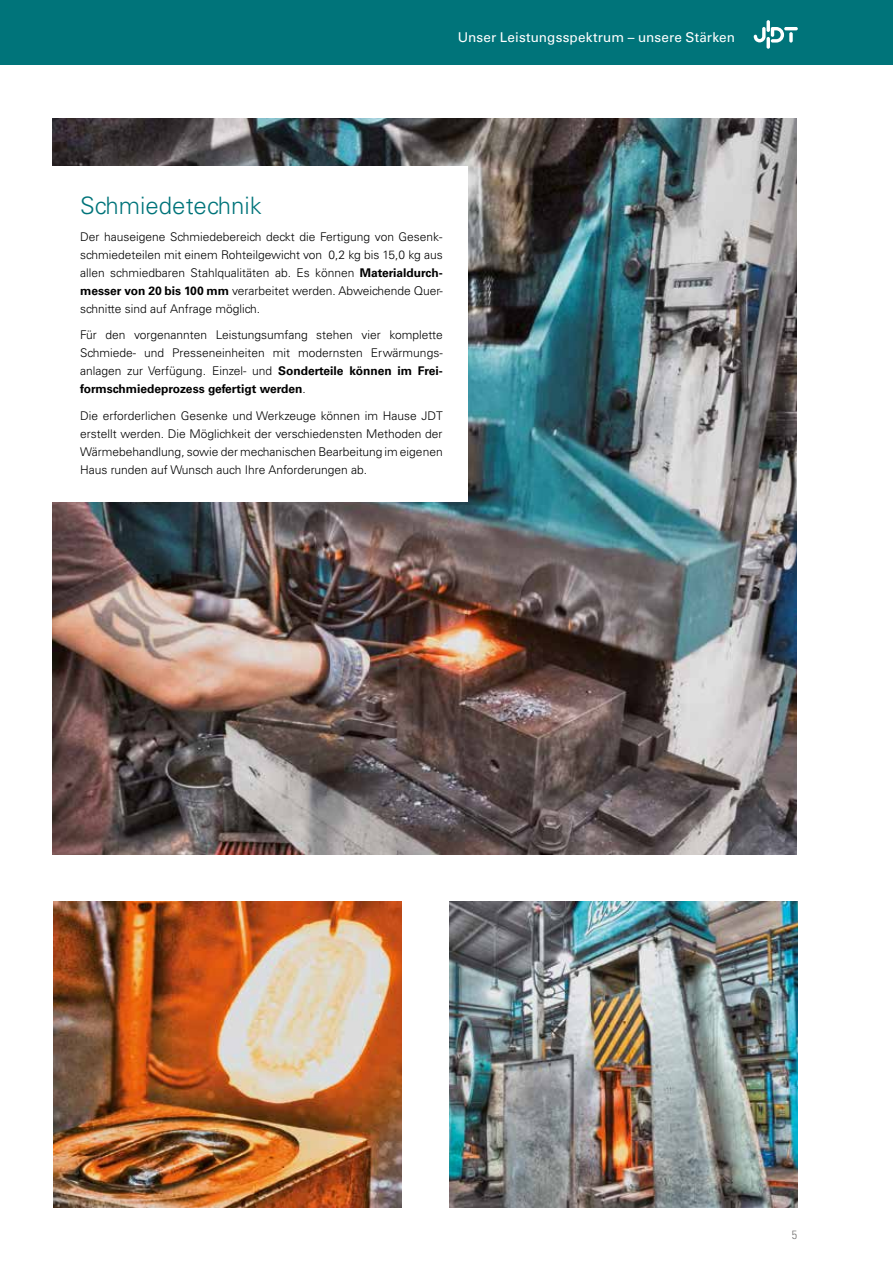
<style>
.page{position:relative;width:893px;height:1263px;background:#fff}
.page>*{position:absolute;margin:0;border:0;box-sizing:border-box;transform-origin:0 0}
.t1{font:300 24px "Univers LT Std";color:#00747a}
.t2{font:13.5px "Univers LT Std";letter-spacing:.01em;color:#fff}
.t3{font:300 12px/18px "Univers LT Std";color:#000;text-align:justify}
.t4{font:300 condensed 12px "Univers LT Std";color:#757473}
.s1{font-weight:700}
</style>
<div class="page">
<div style="left:0;top:0;width:893px;height:65px;background:#00747a"></div>
<svg style="left:754px;top:27px;width:30px;height:16px"></svg>
<svg style="left:766px;top:20px;width:4px;height:12px"></svg>
<svg style="left:766px;top:37px;width:4px;height:12px"></svg>
<svg style="left:789px;top:32px;width:4px;height:11px"></svg>
<hr style="left:784px;top:27px;width:14px;height:3px;background:#fff;border-radius:2px">
<img style="left:53px;top:118px;width:744px;height:737px">
<div style="left:43px;top:166px;width:425px;height:336px;background:#fff"></div>
<img style="left:53px;top:901px;width:349px;height:306px">
<img style="left:449px;top:901px;width:349px;height:306px">
<p class="t2" style="left:458px;top:29px;width:279px">Unser Leistungsspektrum – unsere Stärken</p>
<h1 class="t1" style="left:80px;top:191px;width:183px">Schmiedetechnik</h1>
<p class="t3" style="left:80px;top:227px;width:364px">Der hauseigene Schmiedebereich deckt die Fertigung von Gesenk&shy;schmiedeteilen mit einem Rohteilgewicht von 0,2 kg bis 15,0 kg aus allen schmiedbaren Stahlqualitäten ab. Es können <span class="s1">Materialdurch&shy;messer von 20 bis 100 mm</span> verarbeitet werden. Abweichende Quer&shy;schnitte sind auf Anfrage möglich.</p>
<p class="t3" style="left:80px;top:326px;width:364px">Für den vorgenannten Leistungsumfang stehen vier komplette Schmiede- und Presseneinheiten mit modernsten Erwärmungs&shy;anlagen zur Verfügung. Einzel- und <span class="s1">Sonderteile können im Frei&shy;formschmiedeprozess gefertigt werden</span>.</p>
<p class="t3" style="left:80px;top:406px;width:364px">Die erforderlichen Gesenke und Werkzeuge können im Hause JDT erstellt werden. Die Möglichkeit der verschiedensten Methoden der Wärmebehandlung, sowie der mechanischen Bearbeitung im eigenen Haus runden auf Wunsch auch Ihre Anforderungen ab.</p>
<p class="t4" style="left:792px;top:1227px;width:7px">5</p>
</div>
